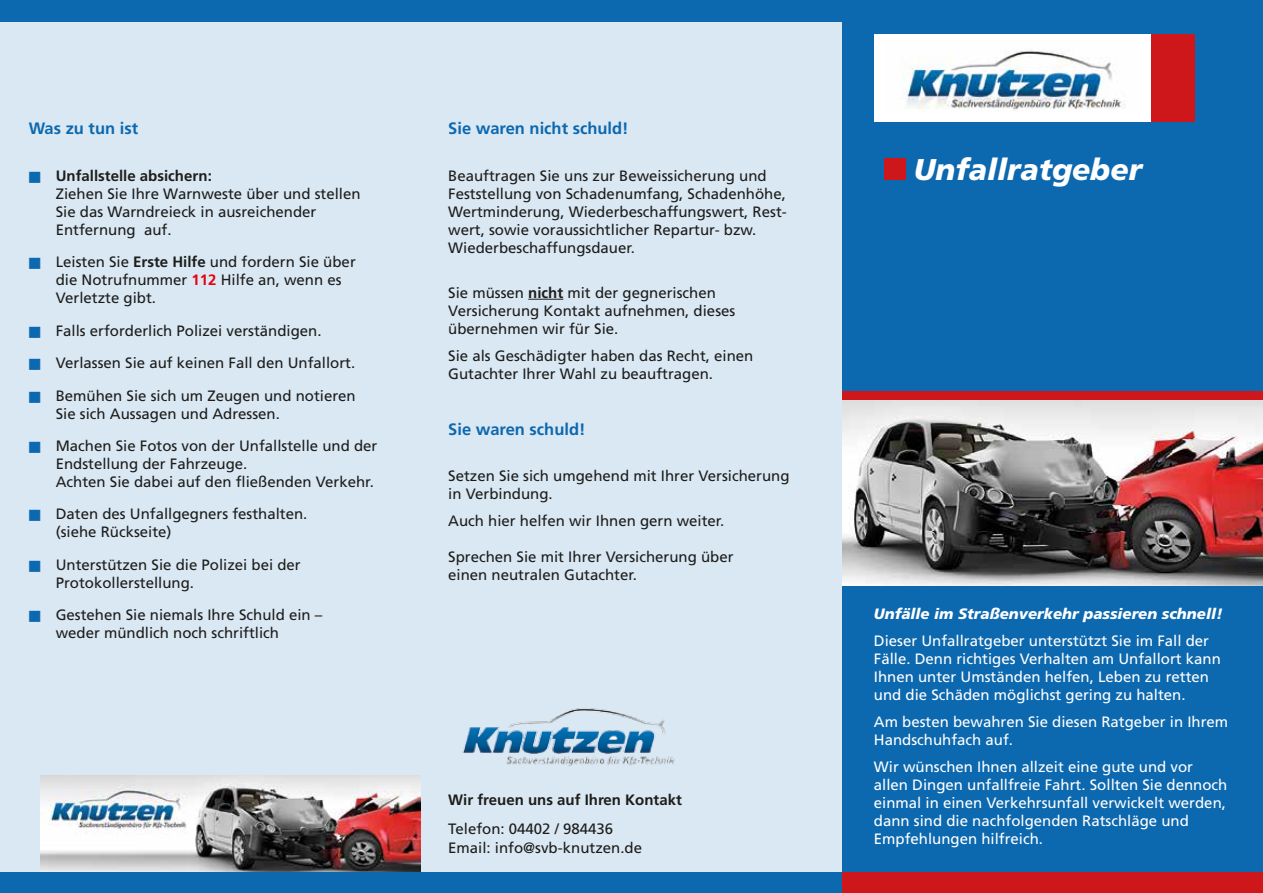
<style>
.page{position:relative;width:1263px;height:893px;background:#fff}
.page>*{position:absolute;margin:0;border:0;box-sizing:border-box;transform-origin:0 0}
.t1{font:italic 900 30px "Frutiger";color:#fff}
.t2{font:700 16.5px "Frutiger";color:#0c68af}
.t3{font:15px/18px "Frutiger";color:#1d1d1b}
.t4{font:15px/18px "Frutiger";color:#fff}
.t5{font:italic 900 15px "Frutiger";color:#fff}
.t6{font:700 15px "Frutiger";color:#1d1d1b}
.s1{color:#0c68af}
.s2{font-weight:700}
.s3{font-weight:700;color:#e30613}
</style>
<div class="page">
<div style="left:0;top:6px;width:842px;height:887px;background:#dae8f3"></div>
<img style="left:41px;top:776px;width:380px;height:96px">
<div style="left:842px;top:0;width:421px;height:893px;background:#0c68af"></div>
<div style="left:918px;top:34px;width:277px;height:88px;background:#cd171a"></div>
<hr style="left:528px;top:299px;width:35px;height:1px;background:#1d1d1b">
<div style="left:0;top:872px;width:850px;height:21px;background:#0c68af"></div>
<div style="left:0;top:0;width:850px;height:21px;background:#0c68af"></div>
<div style="left:874px;top:34px;width:276px;height:88px;background:#fff"></div>
<img style="left:901px;top:50px;width:225px;height:60px">
<div style="left:842px;top:391px;width:421px;height:89px;background:#cd171a"></div>
<img style="left:842px;top:400px;width:421px;height:185px">
<div style="left:884px;top:159px;width:22px;height:21px;background:#cd171a"></div>
<img style="left:462px;top:708px;width:213px;height:58px">
<div style="left:842px;top:872px;width:421px;height:21px;background:#cd171a"></div>
<p class="t2" style="left:29px;top:119px;width:111px">Was zu tun ist</p>
<p class="t3" style="left:56px;top:167px;width:306px;text-indent:-27px"><span class="s1">■</span> <span class="s2">Unfallstelle absichern:<br></span>Ziehen Sie Ihre Warnweste über und stellen<br>Sie das Warndreieck in ausreichender<br>Entfernung auf.</p>
<p class="t3" style="left:56px;top:253px;width:302px;text-indent:-27px"><span class="s1">■</span> Leisten Sie <span class="s2">Erste Hilfe</span> und fordern Sie über die Notrufnummer <span class="s3">112</span> Hilfe an, wenn es<br>Verletzte gibt.</p>
<p class="t3" style="left:29px;top:322px;width:294px"><span class="s1">■</span> Falls erforderlich Polizei verständigen.</p>
<p class="t3" style="left:29px;top:354px;width:328px"><span class="s1">■</span> Verlassen Sie auf keinen Fall den Unfallort.</p>
<p class="t3" style="left:56px;top:386px;width:302px;text-indent:-27px"><span class="s1">■</span> Bemühen Sie sich um Zeugen und notieren<br>Sie sich Aussagen und Adressen.</p>
<p class="t3" style="left:56px;top:437px;width:323px;text-indent:-27px"><span class="s1">■</span> Machen Sie Fotos von der Unfallstelle und der<br>Endstellung der Fahrzeuge.<br>Achten Sie dabei auf den fließenden Verkehr.</p>
<p class="t3" style="left:56px;top:505px;width:253px;text-indent:-27px"><span class="s1">■</span> Daten des Unfallgegners festhalten. (siehe Rückseite)</p>
<p class="t3" style="left:56px;top:556px;width:247px;text-indent:-27px"><span class="s1">■</span> Unterstützen Sie die Polizei bei der<br>Protokollerstellung.</p>
<p class="t3" style="left:56px;top:606px;width:268px;text-indent:-27px"><span class="s1">■</span> Gestehen Sie niemals Ihre Schuld ein – weder mündlich noch schriftlich</p>
<p class="t2" style="left:448px;top:119px;width:182px">Sie waren nicht schuld!</p>
<p class="t3" style="left:448px;top:167px;width:340px">Beauftragen Sie uns zur Beweissicherung und Feststellung von Schadenumfang, Schadenhöhe, Wertminderung, Wiederbeschaffungswert, Rest&shy;wert, sowie voraussichtlicher Repartur- bzw.<br>Wiederbeschaffungsdauer.</p>
<p class="t3" style="left:448px;top:284px;width:289px">Sie müssen <span class="s2">nicht</span> mit der gegnerischen<br>Versicherung Kontakt aufnehmen, dieses übernehmen wir für Sie.</p>
<p class="t3" style="left:448px;top:347px;width:307px">Sie als Geschädigter haben das Recht, einen<br>Gutachter Ihrer Wahl zu beauftragen.</p>
<p class="t2" style="left:448px;top:419px;width:139px">Sie waren schuld!</p>
<p class="t3" style="left:448px;top:467px;width:343px">Setzen Sie sich umgehend mit Ihrer Versicherung in Verbindung.</p>
<p class="t3" style="left:448px;top:512px;width:278px">Auch hier helfen wir Ihnen gern weiter.</p>
<p class="t3" style="left:448px;top:548px;width:287px">Sprechen Sie mit Ihrer Versicherung über einen neutralen Gutachter.</p>
<p class="t6" style="left:448px;top:791px;width:235px">Wir freuen uns auf Ihren Kontakt</p>
<p class="t3" style="left:448px;top:819px;width:195px;line-height:19.5px">Telefon: 04402 / 984436<br>Email: info@svb-knutzen.de</p>
<h1 class="t1" style="left:914px;top:151px;width:230px">Unfallratgeber</h1>
<p class="t5" style="left:874px;top:604px;width:350px">Unfälle im Straßenverkehr passieren schnell!</p>
<p class="t4" style="left:874px;top:631px;width:349px">Dieser Unfallratgeber unterstützt Sie im Fall der Fälle. Denn richtiges Verhalten am Unfallort kann Ihnen unter Umständen helfen, Leben zu retten und die Schäden möglichst gering zu halten.</p>
<p class="t4" style="left:874px;top:712px;width:356px">Am besten bewahren Sie diesen Ratgeber in Ihrem<br>Handschuhfach auf.</p>
<p class="t4" style="left:874px;top:757px;width:355px">Wir wünschen Ihnen allzeit eine gute und vor allen Dingen unfallfreie Fahrt. Sollten Sie dennoch einmal in einen Verkehrsunfall verwickelt werden, dann sind die nachfolgenden Ratschläge und Empfehlungen hilfreich.</p>
</div>
